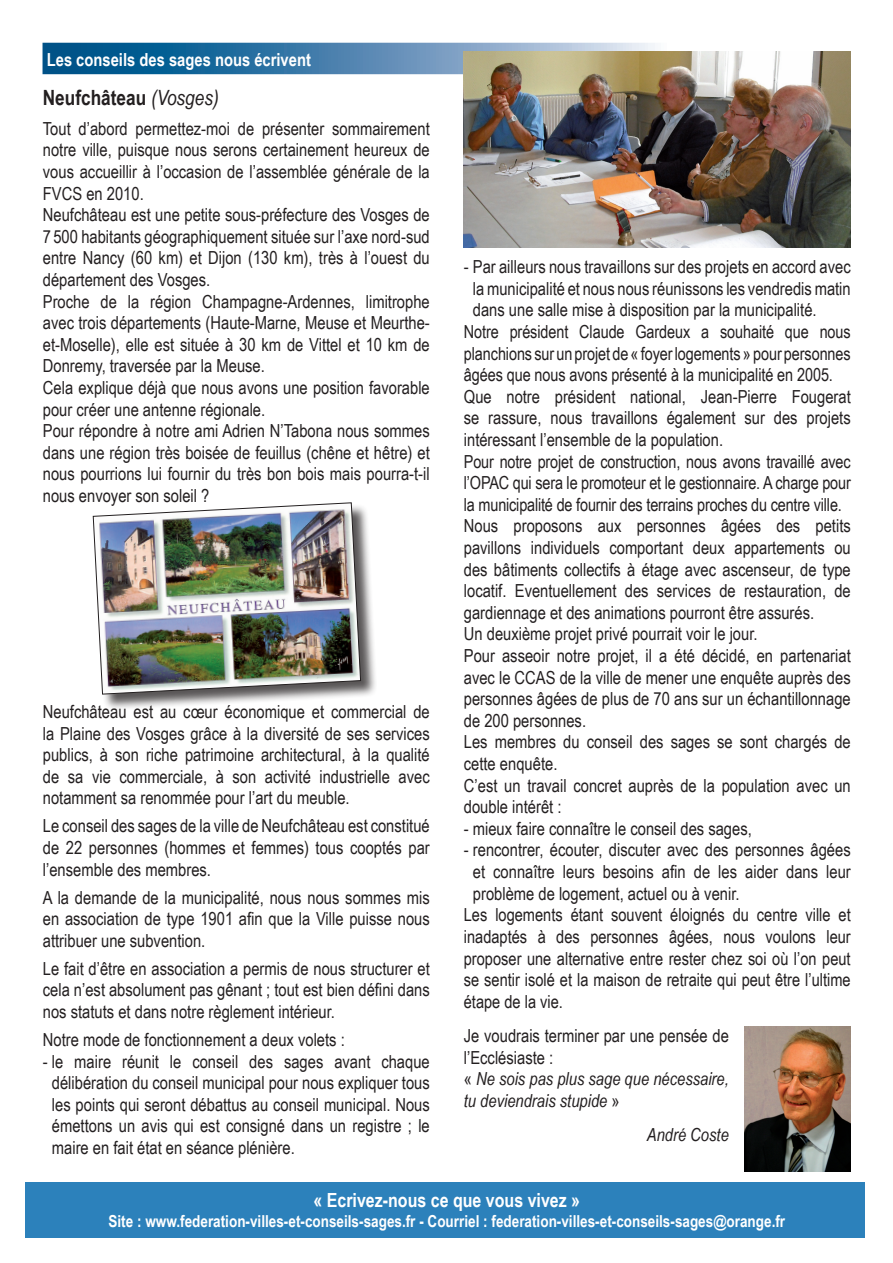
<style>
.page{position:relative;width:893px;height:1263px;background:#fff}
.page>*{position:absolute;margin:0;border:0;box-sizing:border-box;transform-origin:0 0}
.t1{font:700 21px "Arial Narrow";color:#231f20}
.t2{font:700 19.5px "Arial Narrow";color:#fff}
.t3{font:18px/21.6px "Arial Narrow";color:#231f20;text-align:justify}
.t4{font:italic 18px/21.6px "Arial Narrow";color:#231f20}
.t5{font:700 18px "Arial Narrow";color:#fff}
.t6{font:700 16.5px "Arial Narrow";color:#fff}
.s1{font-weight:400;font-style:italic}
.s2{font-style:normal}
</style>
<div class="page">
<div style="left:26px;top:1182px;width:867px;height:55px;background:#2c81bb"></div>
<svg style="left:43px;top:43px;width:612px;height:31px;background:#3d7ba8"></svg>
<img style="left:463px;top:51px;width:387px;height:196px">
<div style="left:93px;top:503px;width:284px;height:207px;background:#231f20;opacity:.75"></div>
<img style="left:93px;top:502px;width:268px;height:193px">
<div style="left:865px;top:1161px;width:28px;height:89px;background:#fff"></div>
<img style="left:744px;top:1027px;width:106px;height:145px">
<p class="t5" style="left:47px;top:46px;width:266px">Les conseils des sages nous écrivent</p>
<p class="t1" style="left:43px;top:81px;width:177px">Neufchâteau <span class="s1">(Vosges)</span></p>
<p class="t3" style="left:43px;top:117px;width:388px;text-align:left">Tout d’abord permettez-moi de présenter sommairement notre ville, puisque nous serons certainement heureux de vous accueillir à l’occasion de l’assemblée générale de la FVCS en 2010.<br>Neufchâteau est une petite sous-préfecture des Vosges de 7 500 habitants géographiquement située sur l’axe nord-sud entre Nancy (60 km) et Dijon (130 km), très à l’ouest du département des Vosges.<br>Proche de la région Champagne-Ardennes, limitrophe avec trois départements (Haute-Marne, Meuse et Meurthe&shy;et-Moselle), elle est située à 30 km de Vittel et 10 km de Donremy, traversée par la Meuse.<br>Cela explique déjà que nous avons une position favorable pour créer une antenne régionale.<br>Pour répondre à notre ami Adrien N’Tabona nous sommes dans une région très boisée de feuillus (chêne et hêtre) et nous pourrions lui fournir du très bon bois mais pourra-t-il nous envoyer son soleil ?</p>
<p class="t3" style="left:43px;top:700px;width:388px">Neufchâteau est au cœur économique et commercial de la Plaine des Vosges grâce à la diversité de ses services publics, à son riche patrimoine architectural, à la qualité de sa vie commerciale, à son activité industrielle avec notamment sa renommée pour l’art du meuble.</p>
<p class="t3" style="left:43px;top:815px;width:388px">Le conseil des sages de la ville de Neufchâteau est constitué de 22 personnes (hommes et femmes) tous cooptés par l’ensemble des membres.</p>
<p class="t3" style="left:43px;top:886px;width:388px">A la demande de la municipalité, nous nous sommes mis en association de type 1901 afin que la Ville puisse nous attribuer une subvention.</p>
<p class="t3" style="left:43px;top:957px;width:388px">Le fait d’être en association a permis de nous structurer et cela n’est absolument pas gênant ; tout est bien défini dans nos statuts et dans notre règlement intérieur.</p>
<p class="t3" style="left:43px;top:1028px;width:303px">Notre mode de fonctionnement a deux volets :</p>
<p class="t3" style="left:52px;top:1050px;width:379px;text-indent:-9px">- le maire réunit le conseil des sages avant chaque délibération du conseil municipal pour nous expliquer tous les points qui seront débattus au conseil municipal. Nous émettons un avis qui est consigné dans un registre ; le maire en fait état en séance plénière.</p>
<p class="t3" style="left:464px;top:255px;width:388px">- Par ailleurs nous travaillons sur des projets en accord avec</p>
<p class="t3" style="left:473px;top:277px;width:379px">la municipalité et nous nous réunissons les vendredis matin</p>
<p class="t3" style="left:473px;top:299px;width:345px">dans une salle mise à disposition par la municipalité.</p>
<p class="t3" style="left:464px;top:320px;width:388px">Notre président Claude Gardeux a souhaité que nous</p>
<p class="t3" style="left:464px;top:342px;width:388px">planchions sur un projet de « foyer logements » pour personnes</p>
<p class="t3" style="left:464px;top:363px;width:371px">âgées que nous avons présenté à la municipalité en 2005.</p>
<p class="t3" style="left:464px;top:385px;width:388px">Que notre président national, Jean-Pierre Fougerat</p>
<p class="t3" style="left:464px;top:407px;width:388px">se rassure, nous travaillons également sur des projets</p>
<p class="t3" style="left:464px;top:428px;width:261px">intéressant l’ensemble de la population.</p>
<p class="t3" style="left:464px;top:450px;width:388px">Pour notre projet de construction, nous avons travaillé avec</p>
<p class="t3" style="left:464px;top:471px;width:388px">l’OPAC qui sera le promoteur et le gestionnaire. A charge pour</p>
<p class="t3" style="left:464px;top:493px;width:380px">la municipalité de fournir des terrains proches du centre ville.</p>
<p class="t3" style="left:464px;top:515px;width:388px">Nous proposons aux personnes âgées des petits</p>
<p class="t3" style="left:464px;top:536px;width:388px">pavillons individuels comportant deux appartements ou</p>
<p class="t3" style="left:464px;top:558px;width:388px">des bâtiments collectifs à étage avec ascenseur, de type</p>
<p class="t3" style="left:464px;top:579px;width:388px">locatif. Eventuellement des services de restauration, de</p>
<p class="t3" style="left:464px;top:601px;width:352px">gardiennage et des animations pourront être assurés.</p>
<p class="t3" style="left:464px;top:623px;width:295px">Un deuxième projet privé pourrait voir le jour.</p>
<p class="t3" style="left:464px;top:644px;width:388px">Pour asseoir notre projet, il a été décidé, en partenariat</p>
<p class="t3" style="left:464px;top:666px;width:388px">avec le CCAS de la ville de mener une enquête auprès des</p>
<p class="t3" style="left:464px;top:687px;width:388px">personnes âgées de plus de 70 ans sur un échantillonnage</p>
<p class="t3" style="left:464px;top:709px;width:124px">de 200 personnes.</p>
<p class="t3" style="left:464px;top:731px;width:388px">Les membres du conseil des sages se sont chargés de</p>
<p class="t3" style="left:464px;top:752px;width:95px">cette enquête.</p>
<p class="t3" style="left:464px;top:774px;width:388px">C’est un travail concret auprès de la population avec un</p>
<p class="t3" style="left:464px;top:795px;width:99px">double intérêt :</p>
<p class="t3" style="left:464px;top:817px;width:289px">- mieux faire connaître le conseil des sages,</p>
<p class="t3" style="left:464px;top:839px;width:388px">- rencontrer, écouter, discuter avec des personnes âgées</p>
<p class="t3" style="left:473px;top:860px;width:379px">et connaître leurs besoins afin de les aider dans leur</p>
<p class="t3" style="left:473px;top:882px;width:268px">problème de logement, actuel ou à venir.</p>
<p class="t3" style="left:464px;top:903px;width:388px">Les logements étant souvent éloignés du centre ville et</p>
<p class="t3" style="left:464px;top:925px;width:388px">inadaptés à des personnes âgées, nous voulons leur</p>
<p class="t3" style="left:464px;top:947px;width:388px">proposer une alternative entre rester chez soi où l’on peut</p>
<p class="t3" style="left:464px;top:968px;width:388px">se sentir isolé et la maison de retraite qui peut être l’ultime</p>
<p class="t3" style="left:464px;top:990px;width:101px">étape de la vie.</p>
<p class="t4" style="left:464px;top:1024px;width:266px"><span class="s2">Je voudrais terminer par une pensée de l’Ecclésiaste :<br>«</span> Ne sois pas plus sage que nécessaire, tu deviendrais stupide <span class="s2">»</span></p>
<p class="t4" style="left:647px;top:1124px;width:84px">André Coste</p>
<p class="t2" style="left:313px;top:1186px;width:268px">« Ecrivez-nous ce que vous vivez »</p>
<p class="t6" style="left:108px;top:1209px;width:678px">Site : www.federation-villes-et-conseils-sages.fr - Courriel : federation-villes-et-conseils-sages@orange.fr</p>
</div>
